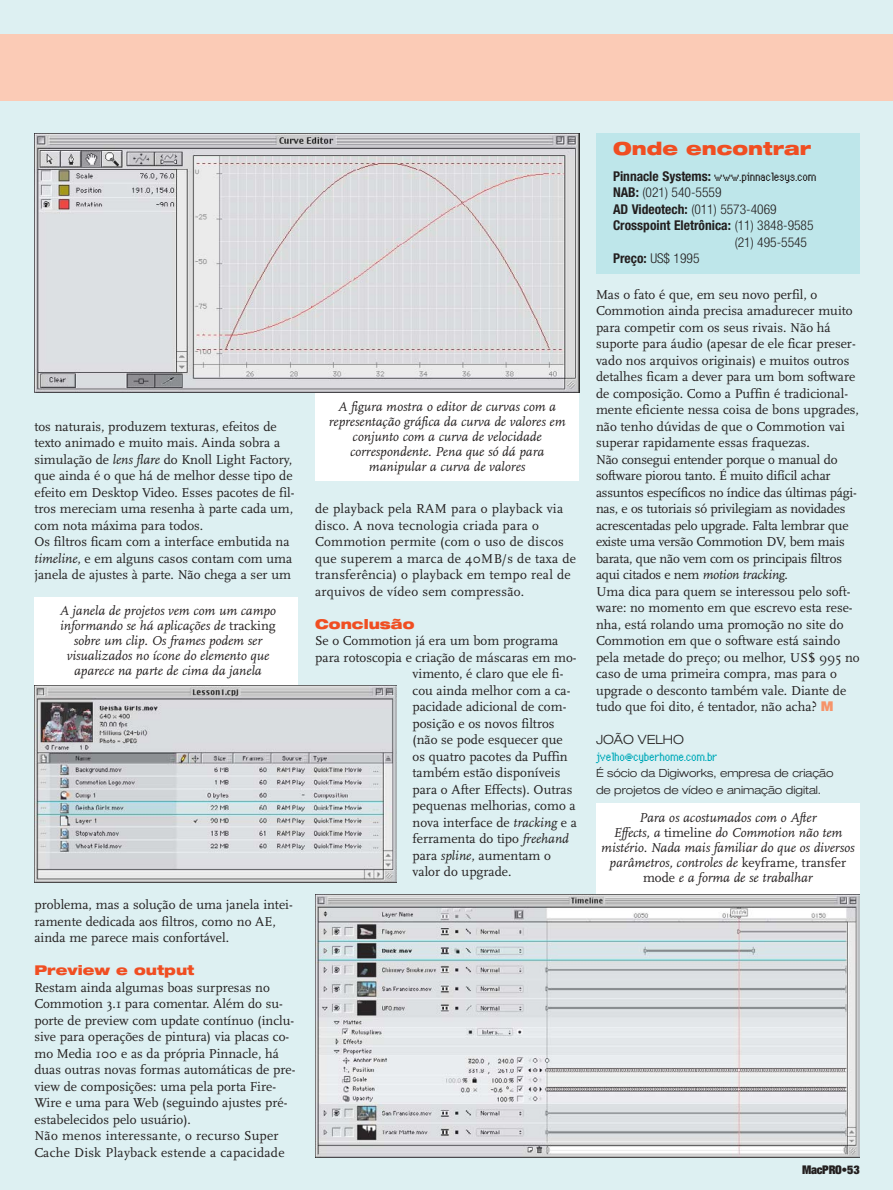
<style>
.page{position:relative;width:893px;height:1190px;background:#fff}
.page>*{position:absolute;margin:0;border:0;box-sizing:border-box;transform-origin:0 0}
.t1{font:900 expanded 18px "Helvetica Neue";color:#f04e22}
.t2{font:13.5px/16.5px "Scala";color:#231f1f}
.t3{font:italic 13.5px/15px "Scala";color:#231f1f;text-align:center}
.t4{font:13.5px/16.5px "Scala";letter-spacing:.02em;color:#231f1f}
.t5{font:300 condensed 13.5px "Helvetica Neue";color:#231f1f}
.t6{font:13.5px "Genoveva";color:#231f1f}
.t7{font:700 condensed 13.5px "Helvetica Neue";color:#231f1f}
.t8{font:900 expanded 13.5px "Helvetica Neue";color:#f04e22}
.t9{font:13.5px "Genoveva";color:#00aab9}
.t10{font:300 expanded 12.75px "Helvetica Neue";color:#231f1f}
.t11{font:900 expanded 12px "Helvetica Neue";letter-spacing:-.025em;color:#231f1f}
.t12{font:300 expanded 11.25px/16.5px "Helvetica Neue";color:#231f1f}
.s1{font-style:italic}
.s2{font-style:normal}
.s3{font-family:"Helvetica Neue";font-weight:700;font-stretch:condensed}
.s4{font-weight:700}
.s5{font-weight:300}
.s6{font-family:"Helvetica Neue";font-weight:900;color:#f6946a}
</style>
<div class="page">
<div style="left:0;top:0;width:892px;height:1190px;background:#ddf0f2"></div>
<div style="left:0;top:34px;width:892px;height:66px;background:#fbcbb6"></div>
<div style="left:596px;top:134px;width:263px;height:140px;background:#bee6ea"></div>
<div style="left:315px;top:363px;width:264px;height:117px;background:#fff"></div>
<div style="left:596px;top:802px;width:263px;height:95px;background:#fff"></div>
<img style="left:315px;top:895px;width:544px;height:262px">
<div style="left:34px;top:597px;width:264px;height:91px;background:#fff"></div>
<img style="left:34px;top:686px;width:362px;height:196px">
<img style="left:34px;top:134px;width:545px;height:258px">
<p class="t2" style="left:34px;top:419px;width:261px">tos naturais, produzem texturas, efeitos de texto animado e muito mais. Ainda sobra a simulação de <span class="s1">lens flare</span> do Knoll Light Factory, que ainda é o que há de melhor desse tipo de efeito em Desktop Video. Esses pacotes de fil&shy;tros mereciam uma resenha à parte cada um, com nota máxima para todos.<br>Os filtros ficam com a interface embutida na <span class="s1">timeline</span>, e em alguns casos contam com uma janela de ajustes à parte. Não chega a ser um</p>
<p class="t3" style="left:60px;top:604px;width:218px">A janela de projetos vem com um campo informando se há aplicações de <span class="s2">tracking </span>sobre um clip. Os frames podem ser visualizados no ícone do elemento que aparece na parte de cima da janela</p>
<p class="t2" style="left:34px;top:897px;width:260px">problema, mas a solução de uma janela intei&shy;ramente dedicada aos filtros, como no AE, ainda me parece mais confortável.</p>
<p class="t8" style="left:34px;top:965px;width:162px">Preview e output</p>
<p class="t2" style="left:34px;top:980px;width:262px">Restam ainda algumas boas surpresas no Commotion 3.1 para comentar. Além do su&shy;porte de preview com update contínuo (inclu&shy;sive para operações de pintura) via placas co&shy;mo Media 100 e as da própria Pinnacle, há duas outras novas formas automáticas de pre&shy;view de composições: uma pela porta Fire-Wire e uma para Web (seguindo ajustes pré&shy;estabelecidos pelo usuário).<br>Não menos interessante, o recurso Super Cache Disk Playback estende a capacidade</p>
<p class="t3" style="left:329px;top:400px;width:238px">A figura mostra o editor de curvas com a representação gráfica da curva de valores em conjunto com a curva de velocidade correspondente. Pena que só dá para manipular a curva de valores</p>
<p class="t4" style="left:315px;top:501px;width:262px">de playback pela RAM para o playback via disco. A nova tecnologia criada para o Commotion permite (com o uso de discos que superem a marca de 40MB/s de taxa de transferência) o playback em tempo real de arquivos de vídeo sem compressão.</p>
<p class="t8" style="left:315px;top:618px;width:101px">Conclusão</p>
<p class="t2" style="left:315px;top:633px;width:245px">Se o Commotion já era um bom programa</p>
<p class="t2" style="left:315px;top:650px;width:263px">para rotoscopia e criação de máscaras em mo-</p>
<p class="t2" style="left:412px;top:666px;width:152px">vimento, é claro que ele fi-</p>
<p class="t2" style="left:412px;top:683px;width:159px">cou ainda melhor com a ca-</p>
<p class="t2" style="left:412px;top:699px;width:155px">pacidade adicional de com-</p>
<p class="t2" style="left:412px;top:716px;width:143px">posição e os novos filtros</p>
<p class="t2" style="left:412px;top:732px;width:152px">(não se pode esquecer que</p>
<p class="t2" style="left:412px;top:749px;width:157px">os quatro pacotes da Puffin</p>
<p class="t2" style="left:412px;top:765px;width:149px">também estão disponíveis</p>
<p class="t2" style="left:412px;top:782px;width:161px">para o After Effects). Outras</p>
<p class="t2" style="left:412px;top:798px;width:165px">pequenas melhorias, como a</p>
<p class="t2" style="left:412px;top:815px;width:166px">nova interface de <span class="s1">tracking</span> e a</p>
<p class="t2" style="left:412px;top:831px;width:158px">ferramenta do tipo <span class="s1">freehand</span></p>
<p class="t2" style="left:412px;top:848px;width:140px">para <span class="s1">spline</span>, aumentam o</p>
<p class="t2" style="left:412px;top:864px;width:100px">valor do upgrade.</p>
<h1 class="t1" style="left:613px;top:142px;width:199px">Onde encontrar</h1>
<p class="t6" style="left:613px;top:168px;width:205px"><span class="s3">Pinnacle Systems:</span> www.pinnaclesys.com</p>
<p class="t5" style="left:613px;top:188px;width:110px"><span class="s4">NAB:</span> (021) 540-5559</p>
<p class="t5" style="left:613px;top:204px;width:165px"><span class="s4">AD Videotech:</span> (011) 5573-4069</p>
<p class="t7" style="left:613px;top:221px;width:202px">Crosspoint Eletrônica: <span class="s5">(11) 3848-9585</span></p>
<p class="t5" style="left:734px;top:237px;width:74px">(21) 495-5545</p>
<p class="t5" style="left:613px;top:254px;width:88px"><span class="s4">Preço:</span> US$ 1995</p>
<p class="t2" style="left:596px;top:287px;width:265px">Mas o fato é que, em seu novo perfil, o Commotion ainda precisa amadurecer muito para competir com os seus rivais. Não há suporte para áudio (apesar de ele ficar preser&shy;vado nos arquivos originais) e muitos outros detalhes ficam a dever para um bom software de composição. Como a Puffin é tradicional&shy;mente eficiente nessa coisa de bons upgrades, não tenho dúvidas de que o Commotion vai superar rapidamente essas fraquezas.<br>Não consegui entender porque o manual do software piorou tanto. É muito difícil achar assuntos específicos no índice das últimas pági&shy;nas, e os tutoriais só privilegiam as novidades acrescentadas pelo upgrade. Falta lembrar que existe uma versão Commotion DV, bem mais barata, que não vem com os principais filtros aqui citados e nem <span class="s1">motion tracking</span>.<br>Uma dica para quem se interessou pelo soft&shy;ware: no momento em que escrevo esta rese&shy;nha, está rolando uma promoção no site do Commotion em que o software está saindo pela metade do preço; ou melhor, US$ 995 no caso de uma primeira compra, mas para o upgrade o desconto também vale. Diante de tudo que foi dito, é tentador, não acha? <span class="s6">M</span></p>
<p class="t10" style="left:596px;top:735px;width:89px">JOÃO VELHO</p>
<p class="t9" style="left:596px;top:748px;width:124px">jvelho@cyberhome.com.br</p>
<p class="t12" style="left:596px;top:766px;width:239px">É sócio da Digiworks, empresa de criação de projetos de vídeo e animação digital.</p>
<p class="t3" style="left:601px;top:811px;width:255px">Para os acostumados com o After<br>Effects, a <span class="s2">timeline</span> do Commotion não tem mistério. Nada mais familiar do que os diversos parâmetros, controles de <span class="s2">keyframe</span>, <span class="s2">transfer mode</span> e a forma de se trabalhar</p>
<p class="t11" style="left:802px;top:1165px;width:59px">MacPRO•53</p>
</div>
